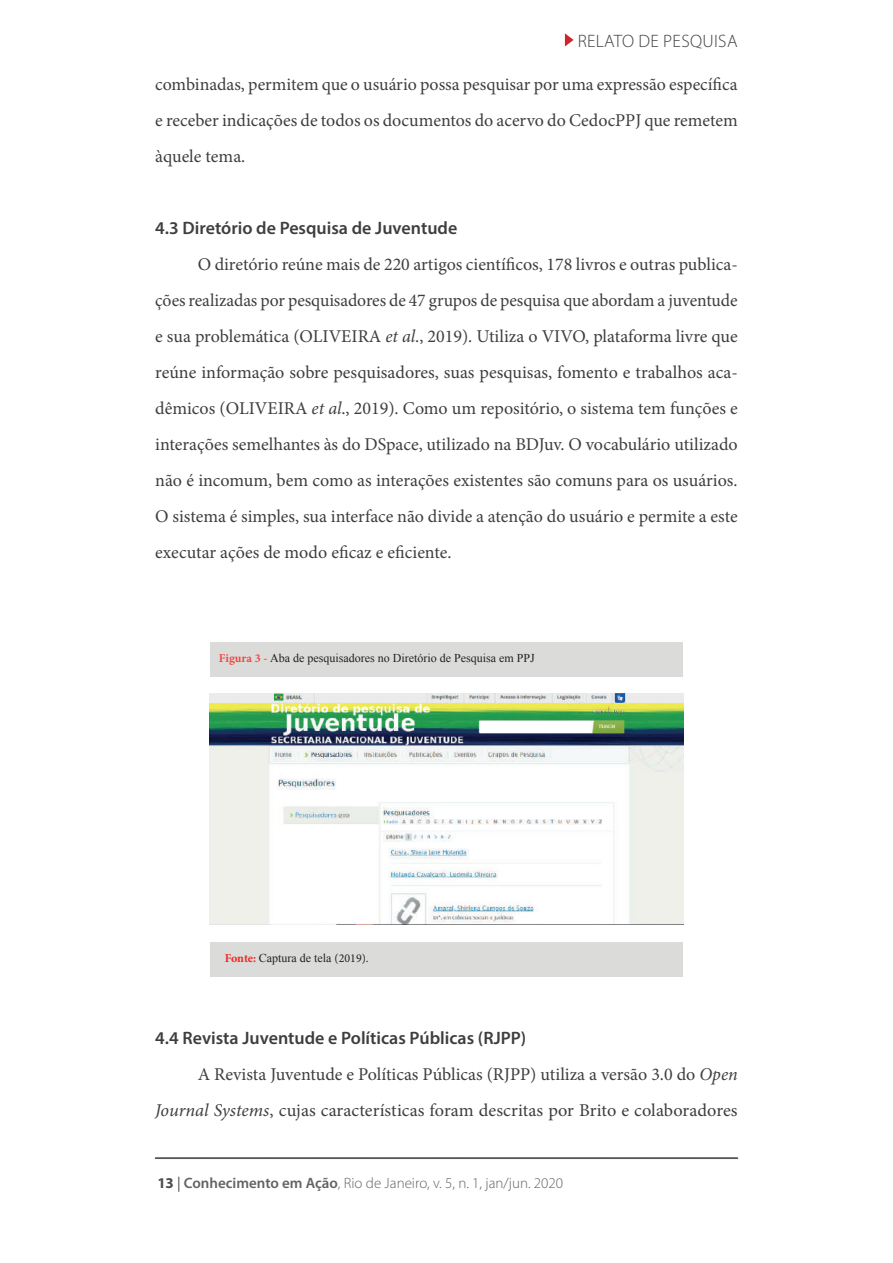
<style>
.page{position:relative;width:893px;height:1263px;background:#fff}
.page>*{position:absolute;margin:0;border:0;box-sizing:border-box;transform-origin:0 0}
.t1{font:18px/36px "Minion Pro";color:#3e3e3f;text-align:justify}
.t2{font:600 18px "Myriad Pro";color:#3e3e3f}
.t3{font:300 18px "Myriad Pro";letter-spacing:.02em;color:#3e3e3f}
.t4{font:300 15px "Myriad Pro";color:#636366}
.t5{font:12px "Times New Roman";color:#231f20}
.s1{font-style:italic}
.s2{font-family:"Minion Pro";font-weight:700;color:#ef4847}
.s3{font-family:"Minion Pro";font-weight:700;color:#ee2726}
.s4{font-family:"Minion Pro"}
.s5{font-weight:700;color:#4b4c4d}
.s6{font-weight:400;color:#4b4c4d}
.s7{font-weight:600}
</style>
<div class="page">
<svg style="left:565px;top:33px;width:9px;height:14px"></svg>
<svg style="left:155px;top:1158px;width:583px;height:1px"></svg>
<img style="left:209px;top:693px;width:475px;height:232px">
<div style="left:210px;top:642px;width:473px;height:35px;background:#dbdcda"></div>
<div style="left:210px;top:943px;width:473px;height:34px;background:#dbdcda"></div>
<p class="t3" style="left:578px;top:30px;width:161px">RELATO DE PESQUISA</p>
<p class="t1" style="left:155px;top:66px;width:584px">combinadas, permitem que o usuário possa pesquisar por uma expressão específica e receber indicações de todos os documentos do acervo do CedocPPJ que remetem àquele tema.</p>
<p class="t2" style="left:155px;top:217px;width:304px">4.3 Diretório de Pesquisa de Juventude</p>
<p class="t1" style="left:155px;top:246px;width:584px;text-indent:43px">O diretório reúne mais de 220 artigos científicos, 178 livros e outras publica&shy;ções realizadas por pesquisadores de 47 grupos de pesquisa que abordam a juventude e sua problemática (OLIVEIRA <span class="s1">et al</span>., 2019). Utiliza o VIVO, plataforma livre que reúne informação sobre pesquisadores, suas pesquisas, fomento e trabalhos aca&shy;dêmicos (OLIVEIRA <span class="s1">et al</span>., 2019). Como um repositório, o sistema tem funções e interações semelhantes às do DSpace, utilizado na BDJuv. O vocabulário utilizado não é incomum, bem como as interações existentes são comuns para os usuários.<br>O sistema é simples, sua interface não divide a atenção do usuário e permite a este executar ações de modo eficaz e eficiente.</p>
<p class="t5" style="left:219px;top:650px;width:317px"><span class="s2">Figura 3 -</span> Aba de pesquisadores no Diretório de Pesquisa em PPJ</p>
<p class="t5" style="left:225px;top:950px;width:145px"><span class="s3">Fonte:</span> Captura de tela <span class="s4">(2019).</span></p>
<p class="t2" style="left:155px;top:1027px;width:372px">4.4 Revista Juventude e Políticas Públicas (RJPP)</p>
<p class="t1" style="left:155px;top:1056px;width:584px;text-align:right">A Revista Juventude e Políticas Públicas (RJPP) utiliza a versão 3.0 do <span class="s1">Open<br>Journal Systems</span>, cujas características foram descritas por Brito e colaboradores</p>
<p class="t4" style="left:157px;top:1174px;width:407px"><span class="s5">13</span> <span class="s6">|</span> <span class="s7">Conhecimento em Ação</span>, Rio de Janeiro, v. 5, n. 1, jan/jun. 2020</p>
</div>
